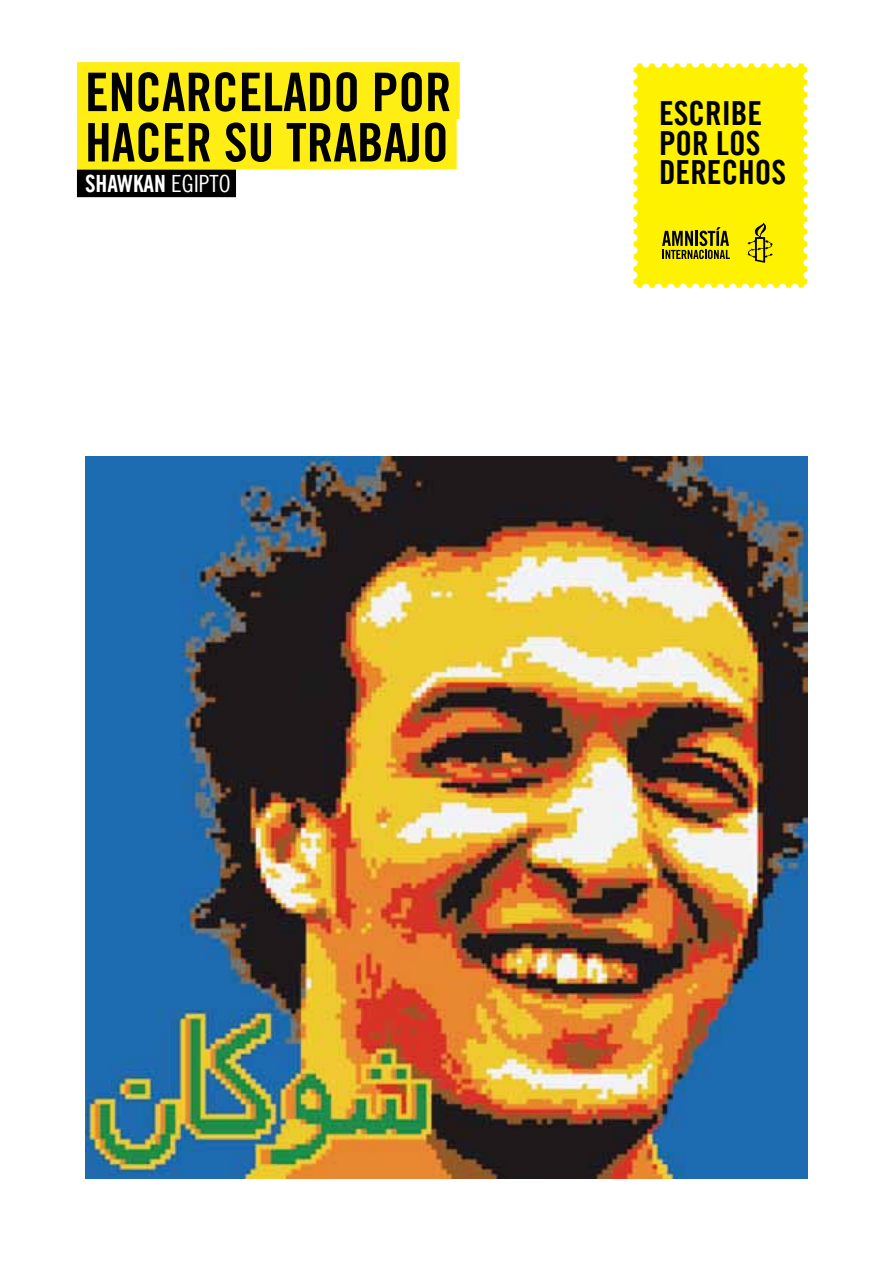
<style>
.page{position:relative;width:893px;height:1263px;background:#fff}
.page>*{position:absolute;margin:0;border:0;box-sizing:border-box;transform-origin:0 0}
.t1{font:53.25px/50.4px "Amnesty Trade Gothic Bd Cn 20";color:#000}
.t2{font:33.15px/29.4px "Amnesty Trade Gothic Bd Cn 20";color:#000}
.t3{font:23.7px "Amnesty Trade Gothic Bd Cn 20";color:#fff}
.s1{font-family:"Amnesty Trade Gothic Cn 18"}
</style>
<div class="page">
<svg style="left:634px;top:63px;width:173px;height:225px;background:#f7eb09"></svg>
<div style="left:77px;top:62px;width:383px;height:57px;background:#ffee14"></div>
<div style="left:77px;top:113px;width:380px;height:57px;background:#ffee14"></div>
<div style="left:77px;top:170px;width:159px;height:27px;background:#000"></div>
<img style="left:85px;top:456px;width:723px;height:723px">
<p class="t1" style="left:85px;top:67px;width:368px">ENCARCELADO POR<br>HACER SU TRABAJO</p>
<p class="t3" style="left:85px;top:169px;width:147px">SHAWKAN <span class="s1">EGIPTO</span></p>
<p class="t2" style="left:659px;top:99px;width:129px">ESCRIBE<br>POR LOS<br>DERECHOS</p>
</div>
